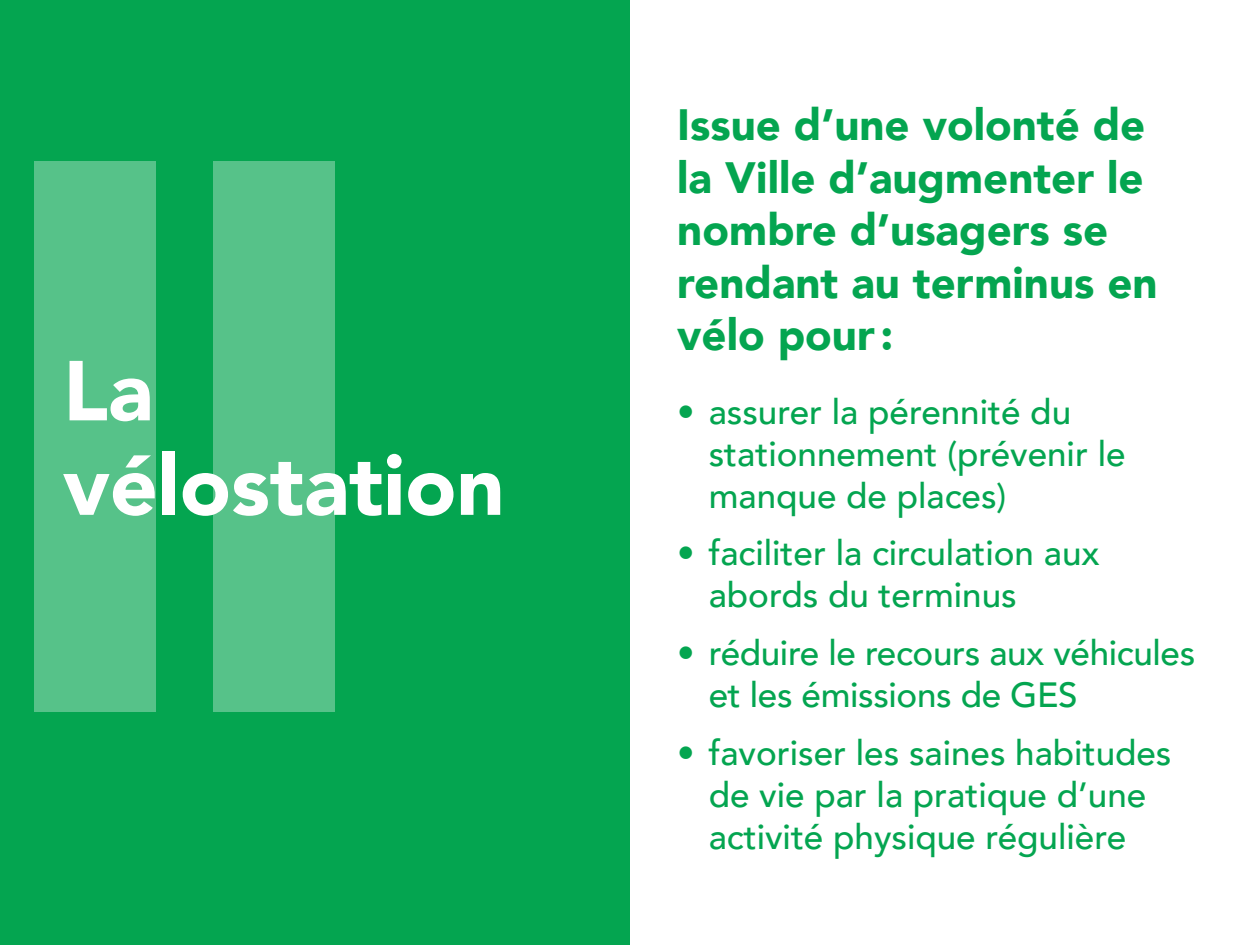
<style>
.page{position:relative;width:1260px;height:945px;background:#fff}
.page>*{position:absolute;margin:0;border:0;box-sizing:border-box;transform-origin:0 0}
.t1{font:900 84px/94.5px "Avenir";color:#fff}
.t2{font:900 43.75px/52.5px "Avenir";color:#04a550}
.t3{font:500 35px/42px "Avenir";color:#04a550}
</style>
<div class="page">
<div style="left:0;top:0;width:630px;height:945px;background:#04a550"></div>
<div style="left:34px;top:161px;width:121px;height:550px;background:#56c289"></div>
<div style="left:213px;top:161px;width:121px;height:550px;background:#56c289"></div>
<h1 class="t1" style="left:63px;top:342px;width:443px">La vélostation</h1>
<p class="t2" style="left:677px;top:97px;width:482px">Issue d’une volonté de la Ville d’augmenter le nombre d’usagers se rendant au terminus en vélo pour :</p>
<p class="t3" style="left:709px;top:388px;width:418px;text-indent:-32px">• assurer la pérennité du stationnement (prévenir le manque de places)</p>
<p class="t3" style="left:709px;top:530px;width:392px;text-indent:-32px">• faciliter la circulation aux abords du terminus</p>
<p class="t3" style="left:709px;top:630px;width:488px;text-indent:-32px">• réduire le recours aux véhicules et les émissions de GES</p>
<p class="t3" style="left:677px;top:730px;width:496px;text-align:center">• favoriser les saines habitudes de vie par la pratique d’une activité physique régulière</p>
</div>
